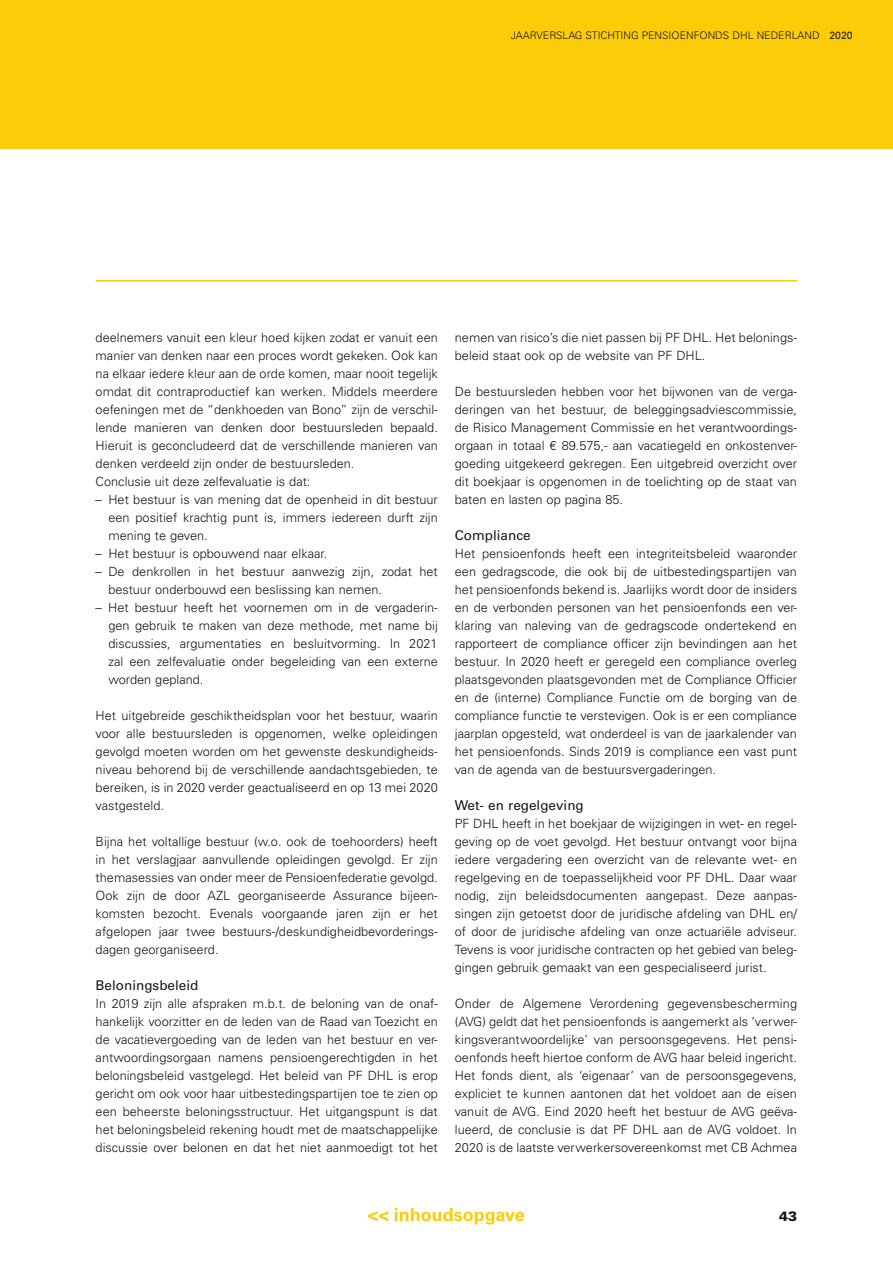
<style>
.page{position:relative;width:893px;height:1263px;background:#fff}
.page>*{position:absolute;margin:0;border:0;box-sizing:border-box;transform-origin:0 0}
.t1{font:700 18px "Univers LT Std";color:#fdcc09}
.t2{font:13.5px "Univers LT Std";color:#151716}
.t3{font:900 13.5px "Univers LT Std";color:#151716}
.t4{font:300 12.75px/18px "Univers LT Std";color:#151716;text-align:justify}
.t5{font:300 10.5px "Univers LT Std";color:#151716}
.s1{font-weight:400}
</style>
<div class="page">
<div style="left:0;top:0;width:893px;height:149px;background:#fdcc09"></div>
<hr style="left:96px;top:280px;width:701px;height:2px;background:#fdcc09">
<p class="t5" style="left:511px;top:31px;width:343px">JAARVERSLAG STICHTING PENSIOENFONDS DHL NEDERLAND <span class="s1">2020</span></p>
<p class="t4" style="left:96px;top:329px;width:344px;text-align:left">deelnemers vanuit een kleur hoed kijken zodat er vanuit een manier van denken naar een proces wordt gekeken. Ook kan na elkaar iedere kleur aan de orde komen, maar nooit tegelijk omdat dit contraproductief kan werken. Middels meerdere oefeningen met de “denkhoeden van Bono” zijn de verschil&shy;lende manieren van denken door bestuursleden bepaald.<br>Hieruit is geconcludeerd dat de verschillende manieren van denken verdeeld zijn onder de bestuursleden.<br>Conclusie uit deze zelfevaluatie is dat:</p>
<p class="t4" style="left:108px;top:491px;width:331px;text-indent:-13px">– Het bestuur is van mening dat de openheid in dit bestuur een positief krachtig punt is, immers iedereen durft zijn mening te geven.</p>
<p class="t4" style="left:96px;top:545px;width:233px">– Het bestuur is opbouwend naar elkaar.</p>
<p class="t4" style="left:108px;top:563px;width:331px;text-indent:-13px">– De denkrollen in het bestuur aanwezig zijn, zodat het bestuur onderbouwd een beslissing kan nemen.</p>
<p class="t4" style="left:108px;top:599px;width:331px;text-indent:-13px">– Het bestuur heeft het voornemen om in de vergaderin&shy;gen gebruik te maken van deze methode, met name bij discussies, argumentaties en besluitvorming. In 2021 zal een zelfevaluatie onder begeleiding van een externe worden gepland.</p>
<p class="t4" style="left:96px;top:707px;width:344px">Het uitgebreide geschiktheidsplan voor het bestuur, waarin voor alle bestuursleden is opgenomen, welke opleidingen gevolgd moeten worden om het gewenste deskundigheids&shy;niveau behorend bij de verschillende aandachtsgebieden, te bereiken, is in 2020 verder geactualiseerd en op 13 mei 2020 vastgesteld.</p>
<p class="t4" style="left:96px;top:833px;width:344px">Bijna het voltallige bestuur (w.o. ook de toehoorders) heeft in het verslagjaar aanvullende opleidingen gevolgd. Er zijn themasessies van onder meer de Pensioenfederatie gevolgd.<br>Ook zijn de door AZL georganiseerde Assurance bijeen&shy;komsten bezocht. Evenals voorgaande jaren zijn er het afgelopen jaar twee bestuurs-/deskundigheidbevorderings&shy;dagen georganiseerd.</p>
<p class="t2" style="left:96px;top:979px;width:104px">Beloningsbeleid</p>
<p class="t4" style="left:96px;top:995px;width:344px">In 2019 zijn alle afspraken m.b.t. de beloning van de onaf&shy;hankelijk voorzitter en de leden van de Raad van Toezicht en de vacatievergoeding van de leden van het bestuur en ver&shy;antwoordingsorgaan namens pensioengerechtigden in het beloningsbeleid vastgelegd. Het beleid van PF DHL is erop gericht om ook voor haar uitbestedingspartijen toe te zien op een beheerste beloningsstructuur. Het uitgangspunt is dat het beloningsbeleid rekening houdt met de maatschappelijke discussie over belonen en dat het niet aanmoedigt tot het</p>
<p class="t4" style="left:455px;top:329px;width:344px">nemen van risico’s die niet passen bij PF DHL. Het belonings&shy;beleid staat ook op de website van PF DHL.</p>
<p class="t4" style="left:455px;top:383px;width:344px">De bestuursleden hebben voor het bijwonen van de verga&shy;deringen van het bestuur, de beleggingsadviescommissie, de Risico Management Commissie en het verantwoordings&shy;orgaan in totaal € 89.575,- aan vacatiegeld en onkostenver&shy;goeding uitgekeerd gekregen. Een uitgebreid overzicht over dit boekjaar is opgenomen in de toelichting op de staat van baten en lasten op pagina 85.</p>
<p class="t2" style="left:455px;top:530px;width:77px">Compliance</p>
<p class="t4" style="left:455px;top:545px;width:344px">Het pensioenfonds heeft een integriteitsbeleid waaronder een gedragscode, die ook bij de uitbestedingspartijen van het pensioenfonds bekend is. Jaarlijks wordt door de insiders en de verbonden personen van het pensioenfonds een ver&shy;klaring van naleving van de gedragscode ondertekend en rapporteert de compliance officer zijn bevindingen aan het bestuur. In 2020 heeft er geregeld een compliance overleg plaatsgevonden plaatsgevonden met de Compliance Officier en de (interne) Compliance Functie om de borging van de compliance functie te verstevigen. Ook is er een compliance jaarplan opgesteld, wat onderdeel is van de jaarkalender van het pensioenfonds. Sinds 2019 is compliance een vast punt van de agenda van de bestuursvergaderingen.</p>
<p class="t2" style="left:455px;top:799px;width:130px">Wet- en regelgeving</p>
<p class="t4" style="left:455px;top:815px;width:344px">PF DHL heeft in het boekjaar de wijzigingen in wet- en regel&shy;geving op de voet gevolgd. Het bestuur ontvangt voor bijna iedere vergadering een overzicht van de relevante wet- en regel geving en de toepasselijkheid voor PF DHL. Daar waar nodig, zijn beleidsdocumenten aangepast. Deze aanpas&shy;singen zijn getoetst door de juridische afdeling van DHL en/ of door de juridische afdeling van onze actuariële adviseur.<br>Tevens is voor juridische contracten op het gebied van beleg&shy;gingen gebruik gemaakt van een gespecialiseerd jurist.</p>
<p class="t4" style="left:455px;top:995px;width:344px">Onder de Algemene Verordening gegevensbescherming (AVG) geldt dat het pensioenfonds is aangemerkt als ‘verwer&shy;kingsverantwoordelijke’ van persoonsgegevens. Het pensi&shy;oenfonds heeft hiertoe conform de AVG haar beleid ingericht.<br>Het fonds dient, als ‘eigenaar’ van de persoonsgegevens, expliciet te kunnen aantonen dat het voldoet aan de eisen vanuit de AVG. Eind 2020 heeft het bestuur de AVG geëva&shy;lueerd, de conclusie is dat PF DHL aan de AVG voldoet. In 2020 is de laatste verwerkersovereenkomst met CB Achmea</p>
<h1 class="t1" style="left:368px;top:1207px;width:158px">&lt;&lt; inhoudsopgave</h1>
<p class="t3" style="left:779px;top:1209px;width:20px">43</p>
</div>
